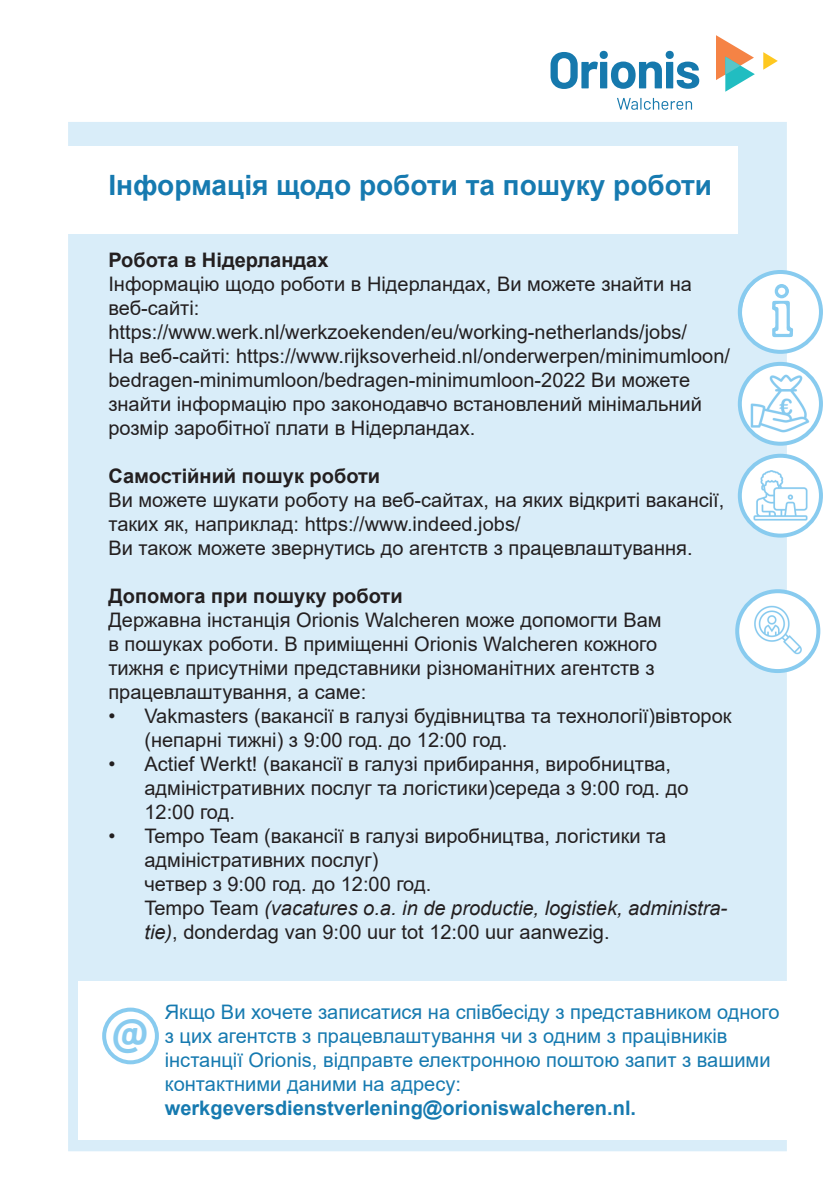
<style>
.page{position:relative;width:840px;height:1191px;background:#fff}
.page>*{position:absolute;margin:0;border:0;box-sizing:border-box;transform-origin:0 0}
.t1{font:700 44.6px "Barlow";color:#88cbef}
.t2{font:700 28px "Arial";color:#167ab0}
.t3{font:20px/24px "Arial";color:#231f20}
.t4{font:20px/24px "Arial";color:#167ab0}
.t5{font:700 20px "Arial";color:#231f20}
.t6{font:700 20px "Arial";color:#167ab0}
.s1{font-style:italic}
</style>
<div class="page">
<div style="left:68px;top:122px;width:718px;height:1029px;background:#d9edf9"></div>
<svg style="left:550px;top:51px;width:148px;height:38px"></svg>
<svg style="left:617px;top:98px;width:74px;height:12px"></svg>
<svg style="left:763px;top:52px;width:14px;height:18px"></svg>
<svg style="left:716px;top:35px;width:38px;height:57px"></svg>
<svg style="left:739px;top:272px;width:81px;height:80px"></svg>
<div style="left:737px;top:270px;width:85px;height:84px;border:4px solid #88cbef;border-radius:50%"></div>
<svg style="left:739px;top:364px;width:81px;height:80px"></svg>
<svg style="left:747px;top:371px;width:9px;height:9px"></svg>
<div style="left:737px;top:362px;width:85px;height:84px;border:4px solid #88cbef;border-radius:50%"></div>
<svg style="left:739px;top:456px;width:81px;height:79px"></svg>
<img style="left:749px;top:468px;width:61px;height:54px">
<div style="left:737px;top:454px;width:85px;height:83px;border:4px solid #88cbef;border-radius:50%"></div>
<svg style="left:736px;top:591px;width:81px;height:80px"></svg>
<img style="left:747px;top:603px;width:61px;height:54px">
<div style="left:734px;top:589px;width:85px;height:84px;border:4px solid #88cbef;border-radius:50%"></div>
<div style="left:78px;top:981px;width:709px;height:159px;background:#fff"></div>
<div style="left:102px;top:1007px;width:57px;height:57px;border:4px solid #88cbef;border-radius:50%"></div>
<div style="left:0;top:146px;width:737px;height:87px;background:#fff"></div>
<h2 class="t2" style="left:108px;top:166px;width:605px">Інформація щодо роботи та пошуку роботи</h2>
<p class="t5" style="left:108px;top:246px;width:221px">Робота в Нідерландах</p>
<p class="t3" style="left:108px;top:272px;width:623px">Інформацію щодо роботи в Нідерландах, Ви можете знайти на веб-сайті: https://www.werk.nl/werkzoekenden/eu/working-netherlands/jobs/<br>На веб-сайті: https://www.rijksoverheid.nl/onderwerpen/minimumloon/ bedragen-minimumloon/bedragen-minimumloon-2022 Ви можете знайти інформацію про законодавчо встановлений мінімальний розмір заробітної плати в Нідерландах.</p>
<p class="t5" style="left:108px;top:462px;width:273px">Самостійний пошук роботи</p>
<p class="t3" style="left:108px;top:488px;width:617px">Ви можете шукати роботу на веб-сайтах, на яких відкриті вакансії, таких як, наприклад: https://www.indeed.jobs/<br>Ви також можете звернутись до агентств з працевлаштування.</p>
<p class="t5" style="left:108px;top:582px;width:296px">Допомога при пошуку роботи</p>
<p class="t3" style="left:108px;top:608px;width:554px">Державна інстанція Orionis Walcheren може допомогти Вам в пошуках роботи. В приміщенні Orionis Walcheren кожного тижня є присутніми представники різноманітних агентств з працевлаштування, а саме:</p>
<p class="t3" style="left:144px;top:704px;width:588px;text-indent:-36px">• Vakmasters (вакансії в галузі будівництва та технології)вівторок (непарні тижні) з 9:00 год. до 12:00 год.</p>
<p class="t3" style="left:144px;top:752px;width:545px;text-indent:-36px">• Actief Werkt! (вакансії в галузі прибирання, виробництва, адміністративних послуг та логістики)середа з 9:00 год. до<br>12:00 год.</p>
<p class="t3" style="left:144px;top:824px;width:584px;text-indent:-36px">• Tempo Team (вакансії в галузі виробництва, логістики та адміністративних послуг)<br>четвер з 9:00 год. до 12:00 год.<br>Tempo Team <span class="s1">(vacatures o.a. in de productie, logistiek, administra&shy;tie)</span>, donderdag van 9:00 uur tot 12:00 uur aanwezig.</p>
<h1 class="t1" style="left:112px;top:1000px;width:38px">@</h1>
<p class="t4" style="left:165px;top:1000px;width:616px">Якщо Ви хочете записатися на співбесіду з представником одного з цих агентств з працевлаштування чи з одним з працівників інстанції Orionis, відправте електронною поштою запит з вашими контактними даними на адресу:</p>
<p class="t6" style="left:165px;top:1094px;width:472px">werkgeversdienstverlening@orioniswalcheren.nl.</p>
</div>
